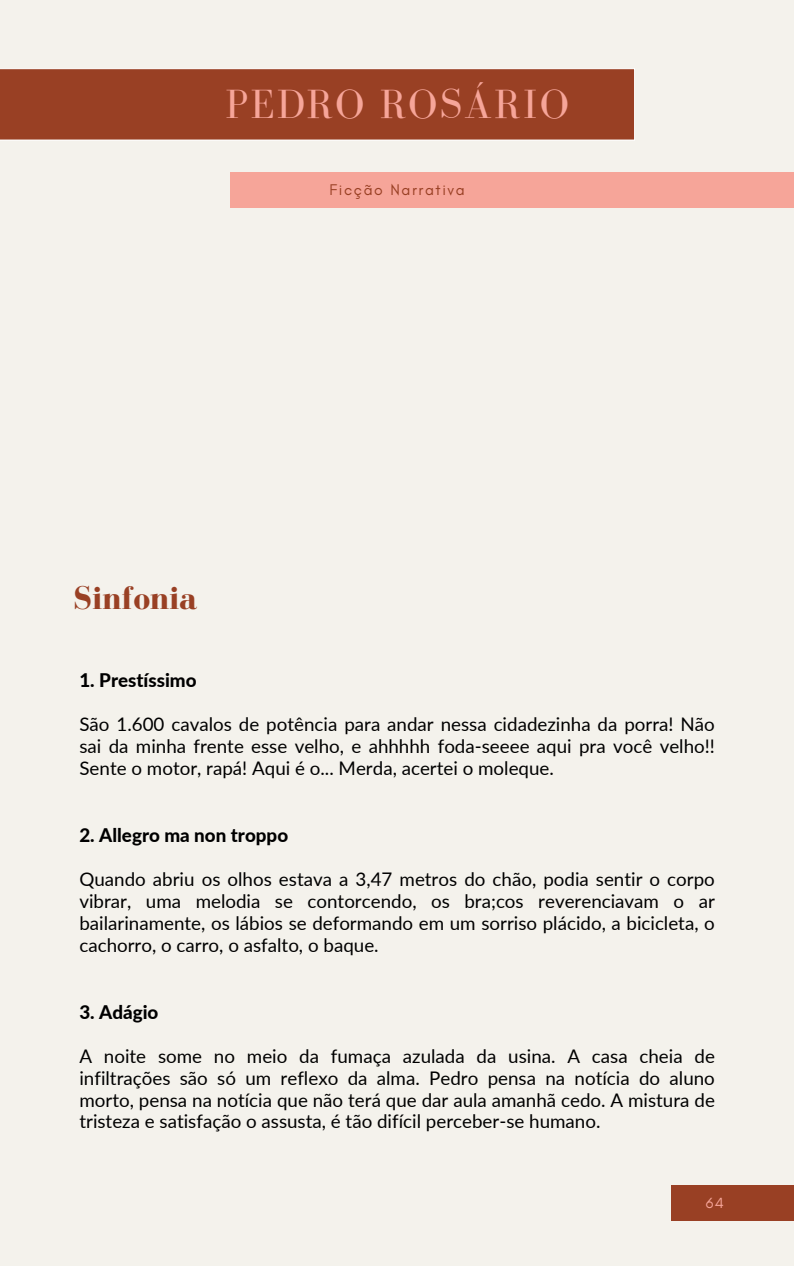
<style>
.page{position:relative;width:794px;height:1266px;background:#fff}
.page>*{position:absolute;margin:0;border:0;box-sizing:border-box;transform-origin:0 0}
.t1{font:42px "Bodoni FLF";letter-spacing:.05em;color:#f6a599}
.t2{font:700 33.75px "Bodoni FLF";color:#994024}
.t3{font:18.75px/22px "Lato";color:#000;text-align:justify}
.t4{font:800 18.75px "Lato";color:#000}
.t5{font:15.75px "Glacial Indifference";letter-spacing:.1em;color:#994024}
.t6{font:15px "Glacial Indifference";color:#f6a599}
</style>
<div class="page">
<div style="left:0;top:0;width:793px;height:1266px;background:#f4f2ec"></div>
<div style="left:0;top:69px;width:634px;height:71px;background:#994024"></div>
<div style="left:230px;top:172px;width:563px;height:35px;background:#f6a599"></div>
<div style="left:671px;top:1185px;width:122px;height:36px;background:#994024"></div>
<p class="t1" style="left:225px;top:82px;width:344px">PEDRO ROSÁRIO</p>
<p class="t5" style="left:329px;top:180px;width:137px">Ficção Narrativa</p>
<p class="t2" style="left:73px;top:580px;width:126px">Sinfonia</p>
<p class="t4" style="left:79px;top:669px;width:119px">1. Prestíssimo</p>
<p class="t3" style="left:79px;top:713px;width:636px">São 1.600 cavalos de potência para andar nessa cidadezinha da porra! Não sai da minha frente esse velho, e ahhhhh foda-seeee aqui pra você velho!!<br>Sente o motor, rapá! Aqui é o... Merda, acertei o moleque.</p>
<p class="t4" style="left:79px;top:823px;width:210px">2. Allegro ma non troppo</p>
<p class="t3" style="left:79px;top:867px;width:636px">Quando abriu os olhos estava a 3,47 metros do chão, podia sentir o corpo vibrar, uma melodia se contorcendo, os bra;cos reverenciavam o ar bailarinamente, os lábios se deformando em um sorriso plácido, a bicicleta, o cachorro, o carro, o asfalto, o baque.</p>
<p class="t4" style="left:79px;top:1000px;width:80px">3. Adágio</p>
<p class="t3" style="left:79px;top:1044px;width:636px">A noite some no meio da fumaça azulada da usina. A casa cheia de infiltrações são só um reflexo da alma. Pedro pensa na notícia do aluno morto, pensa na notícia que não terá que dar aula amanhã cedo. A mistura de tristeza e satisfação o assusta, é tão difícil perceber-se humano.</p>
<p class="t6" style="left:705px;top:1193px;width:20px">64</p>
</div>
